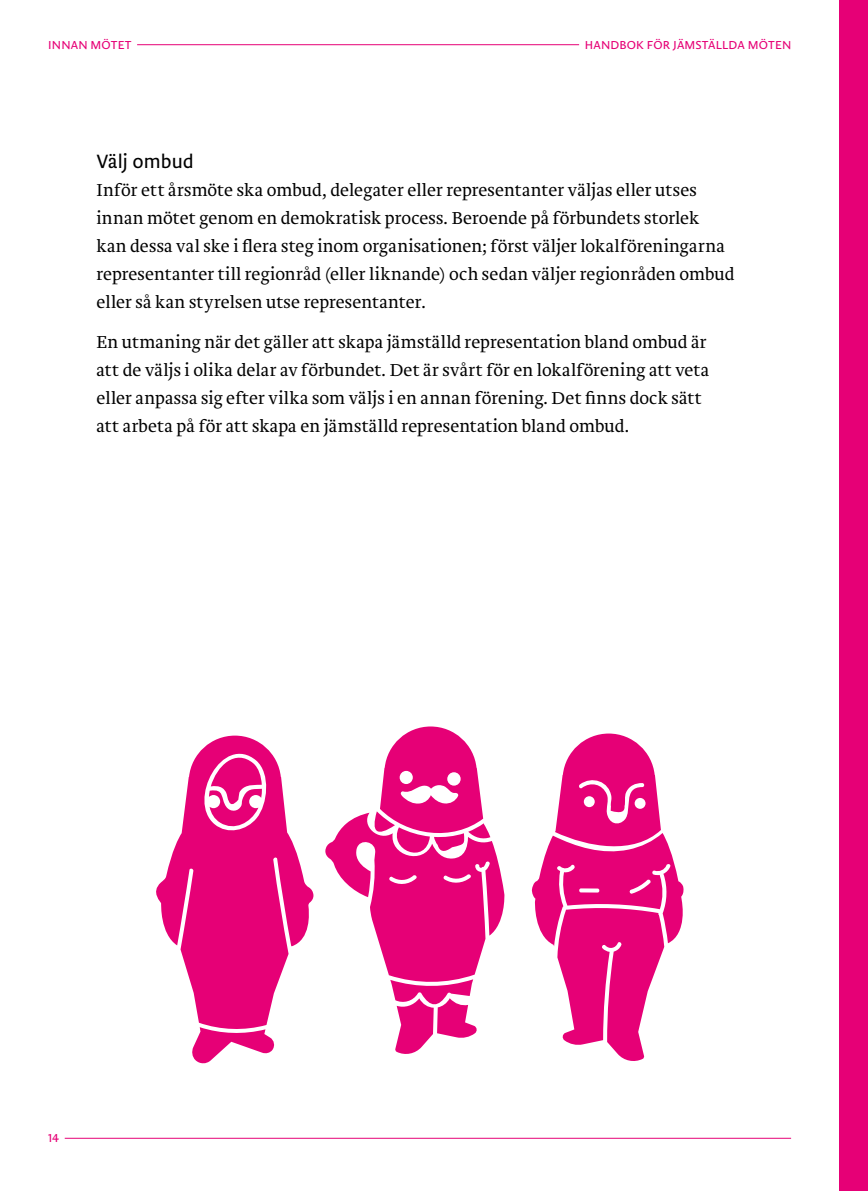
<style>
.page{position:relative;width:868px;height:1191px;background:#fff}
.page>*{position:absolute;margin:0;border:0;box-sizing:border-box;transform-origin:0 0}
.t1{font:300 20px "Brioni Sanst Std";color:#000}
.t2{font:300 18px/28px "Brioni Std";letter-spacing:.005em;color:#000}
.t3{font:300 12px "Brioni Sanst Std";letter-spacing:.01em;color:#e60076}
</style>
<div class="page">
<hr style="left:137px;top:44px;width:442px;height:1px;background:#e60076">
<hr style="left:65px;top:1138px;width:726px;height:1px;background:#e60076">
<svg style="left:325px;top:726px;width:180px;height:328px"></svg>
<svg style="left:192px;top:1031px;width:83px;height:32px"></svg>
<svg style="left:156px;top:735px;width:157px;height:296px;fill:#e60076"></svg>
<svg style="left:531px;top:733px;width:152px;height:328px"></svg>
<div style="left:839px;top:0;width:28px;height:1191px;background:#e60076"></div>
<p class="t3" style="left:48px;top:37px;width:85px">INNAN MÖTET</p>
<p class="t3" style="left:584px;top:37px;width:208px">HANDBOK FÖR JÄMSTÄLLDA MÖTEN</p>
<p class="t1" style="left:96px;top:148px;width:99px">Välj ombud</p>
<p class="t2" style="left:96px;top:177px;width:639px">Inför ett årsmöte ska ombud, delegater eller representanter väljas eller utses innan mötet genom en demokratisk process. Beroende på förbundets storlek<br>kan dessa val ske i flera steg inom organisationen; först väljer lokalföreningarna representanter till regionråd (eller liknande) och sedan väljer regionråden ombud eller så kan styrelsen utse representanter.</p>
<p class="t2" style="left:96px;top:328px;width:614px">En utmaning när det gäller att skapa jämställd representation bland ombud är att de väljs i olika delar av förbundet. Det är svårt för en lokalförening att veta eller anpassa sig efter vilka som väljs i en annan förening. Det finns dock sätt att arbeta på för att skapa en jämställd representation bland ombud.</p>
<p class="t3" style="left:48px;top:1129px;width:12px">14</p>
</div>
